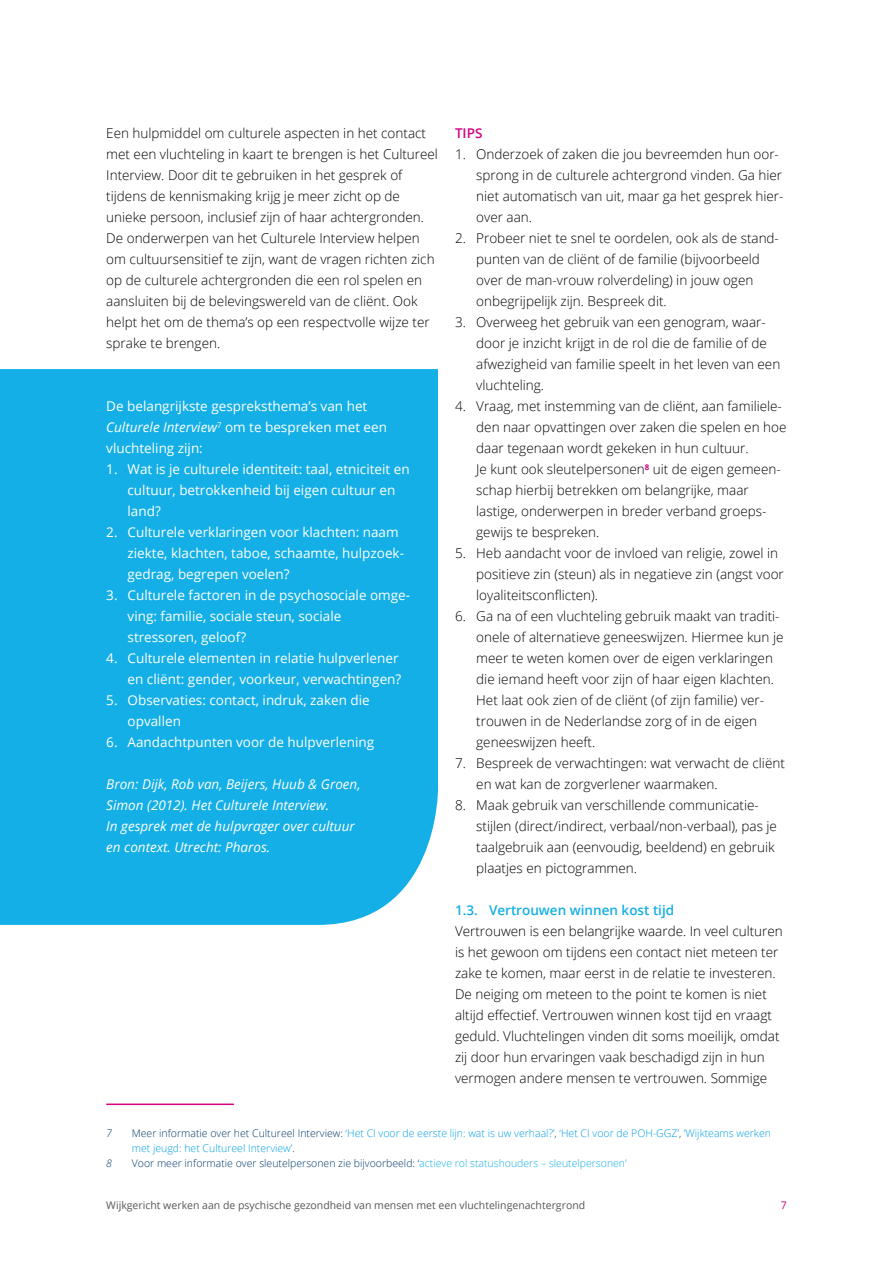
<style>
.page{position:relative;width:893px;height:1263px;background:#fff}
.page>*{position:absolute;margin:0;border:0;box-sizing:border-box;transform-origin:0 0}
.Brood{font:300 13.5px/21px "Open Sans";color:#000}
.Brood-2{font:13.5px/21px "Open Sans";color:#fff}
.Brood-3{font:italic 13.5px/21px "Open Sans";color:#fff}
.t1{font:600 13.5px "Open Sans";color:#14afe6}
.Tips{font:600 13.5px "Open Sans";color:#d4007f}
.Voetnoot{font:300 10.5px/15px "Open Sans";color:#009fe3}
.Voetnoot-2{font:300 10.5px "Open Sans";color:#003869}
.t2{font:10.5px "Open Sans";color:#575756}
.Voetnoot-3{font:italic 300 10.5px "Open Sans";color:#003869}
.t3{font:10.5px "Open Sans";color:#d4007f}
.s1{font-style:italic}
.s2{color:#003869}
.s3{color:#14afe6}
</style>
<div class="page">
<div style="left:0;top:369px;width:438px;height:556px;background:#14afe6"></div>
<hr style="left:106px;top:1103px;width:128px;height:2px;background:#d4007f">
<p class="Brood" style="left:106px;top:122px;width:333px">Een hulpmiddel om culturele aspecten in het contact met een vluchteling in kaart te brengen is het Cultureel Interview. Door dit te gebruiken in het gesprek of tijdens de kennismaking krijg je meer zicht op de unieke persoon, inclusief zijn of haar achtergronden.<br>De onderwerpen van het Culturele Interview helpen om cultuursensitief te zijn, want de vragen richten zich op de culturele achtergronden die een rol spelen en aansluiten bij de belevingswereld van de cliënt. Ook helpt het om de thema’s op een respectvolle wijze ter sprake te brengen.</p>
<p class="Brood-2" style="left:106px;top:395px;width:282px">De belangrijkste gespreksthema’s van het<br><span class="s1">Culturele Interview</span><sup>7</sup> om te bespreken met een vluchteling zijn:</p>
<p class="Brood-2" style="left:128px;top:458px;width:284px;text-indent:-21px">1. Wat is je culturele identiteit: taal, etniciteit en cultuur, betrokkenheid bij eigen cultuur en land?</p>
<p class="Brood-2" style="left:128px;top:521px;width:278px;text-indent:-21px">2. Culturele verklaringen voor klachten: naam ziekte, klachten, taboe, schaamte, hulpzoek&shy;gedrag, begrepen voelen?</p>
<p class="Brood-2" style="left:128px;top:584px;width:284px;text-indent:-21px">3. Culturele factoren in de psychosociale omge&shy;ving: familie, sociale steun, sociale stressoren, geloof?</p>
<p class="Brood-2" style="left:106px;top:647px;width:296px;text-align:right">4. Culturele elementen in relatie hulpverlener en cliënt: gender, voorkeur, verwachtingen?</p>
<p class="Brood-2" style="left:128px;top:689px;width:244px;text-indent:-21px">5. Observaties: contact, indruk, zaken die opvallen</p>
<p class="Brood-2" style="left:106px;top:731px;width:269px">6. Aandachtpunten voor de hulpverlening</p>
<p class="Brood-3" style="left:106px;top:773px;width:256px">Bron: Dijk, Rob van, Beijers, Huub &amp; Groen, Simon (2012). Het Culturele Interview.<br>In gesprek met de hulpvrager over cultuur en context. Utrecht: Pharos.</p>
<p class="Tips" style="left:455px;top:124px;width:29px">TIPS</p>
<p class="Brood" style="left:476px;top:143px;width:309px;text-indent:-21px">1. Onderzoek of zaken die jou bevreemden hun oor&shy;sprong in de culturele achtergrond vinden. Ga hier niet automatisch van uit, maar ga het gesprek hier&shy;over aan.</p>
<p class="Brood" style="left:476px;top:227px;width:304px;text-indent:-21px">2. Probeer niet te snel te oordelen, ook als de stand&shy;punten van de cliënt of de familie (bijvoorbeeld over de man-vrouw rolverdeling) in jouw ogen onbegrijpelijk zijn. Bespreek dit.</p>
<p class="Brood" style="left:476px;top:311px;width:306px;text-indent:-21px">3. Overweeg het gebruik van een genogram, waar&shy;door je inzicht krijgt in de rol die de familie of de afwezigheid van familie speelt in het leven van een vluchteling.</p>
<p class="Brood" style="left:476px;top:395px;width:312px;text-indent:-21px">4. Vraag, met instemming van de cliënt, aan familiele&shy;den naar opvattingen over zaken die spelen en hoe daar tegenaan wordt gekeken in hun cultuur.<br>Je kunt ook sleutelpersonen<sup>8</sup> uit de eigen gemeen&shy;schap hierbij betrekken om belangrijke, maar lastige, onderwerpen in breder verband groeps&shy;gewijs te bespreken.</p>
<p class="Brood" style="left:476px;top:542px;width:309px;text-indent:-21px">5. Heb aandacht voor de invloed van religie, zowel in positieve zin (steun) als in negatieve zin (angst voor loyaliteitsconflicten).</p>
<p class="Brood" style="left:476px;top:605px;width:309px;text-indent:-21px">6. Ga na of een vluchteling gebruik maakt van traditi&shy;onele of alternatieve geneeswijzen. Hiermee kun je meer te weten komen over de eigen verklaringen die iemand heeft voor zijn of haar eigen klachten.<br>Het laat ook zien of de cliënt (of zijn familie) ver&shy;trouwen in de Nederlandse zorg of in de eigen geneeswijzen heeft.</p>
<p class="Brood" style="left:476px;top:752px;width:310px;text-indent:-21px">7. Bespreek de verwachtingen: wat verwacht de cliënt en wat kan de zorgverlener waarmaken.</p>
<p class="Brood" style="left:476px;top:794px;width:302px;text-indent:-21px">8. Maak gebruik van verschillende communicatie&shy;stijlen (direct/indirect, verbaal/non-verbaal), pas je taalgebruik aan (eenvoudig, beeldend) en gebruik plaatjes en pictogrammen.</p>
<p class="t1" style="left:455px;top:901px;width:221px">1.3. Vertrouwen winnen kost tijd</p>
<p class="Brood" style="left:455px;top:920px;width:329px">Vertrouwen is een belangrijke waarde. In veel culturen is het gewoon om tijdens een contact niet meteen ter zake te komen, maar eerst in de relatie te investeren.<br>De neiging om meteen to the point te komen is niet altijd effectief. Vertrouwen winnen kost tijd en vraagt geduld. Vluchtelingen vinden dit soms moeilijk, omdat zij door hun ervaringen vaak beschadigd zijn in hun vermogen andere mensen te vertrouwen. Sommige</p>
<p class="Voetnoot-3" style="left:106px;top:1126px;width:7px">7</p>
<p class="Voetnoot" style="left:132px;top:1126px;width:641px"><span class="s2">Meer informatie over het Cultureel Interview:</span> ‘Het CI voor de eerste lijn: wat is uw verhaal?’<span class="s2">,</span> ‘Het CI voor de POH-GGZ’<span class="s2">,</span> ’Wijkteams werken met jeugd: het Cultureel Interview’<span class="s2">.</span></p>
<p class="Voetnoot-3" style="left:106px;top:1156px;width:7px">8</p>
<p class="Voetnoot-2" style="left:132px;top:1156px;width:496px">Voor meer informatie over sleutelpersonen zie bijvoorbeeld: ‘<span class="s3">actieve rol statushouders – sleutelpersonen’</span></p>
<p class="t2" style="left:106px;top:1198px;width:480px">Wijkgericht werken aan de psychische gezondheid van mensen met een vluchtelingenachtergrond</p>
<p class="t3" style="left:781px;top:1198px;width:8px">7</p>
</div>
